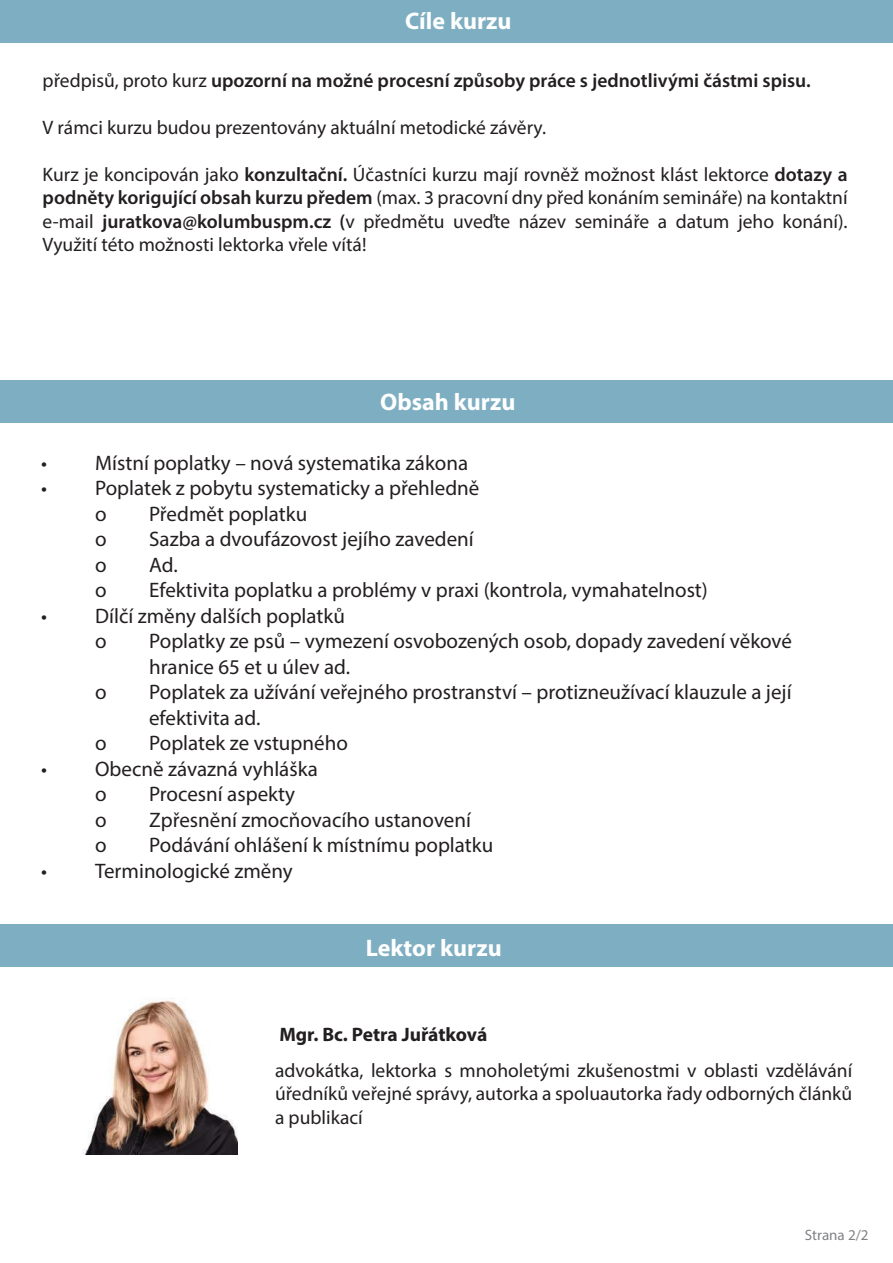
<style>
.page{position:relative;width:893px;height:1263px;background:#fff}
.page>*{position:absolute;margin:0;border:0;box-sizing:border-box;transform-origin:0 0}
.t1{font:700 24px "Myriad Pro";color:#fff}
.t2{font:21px/25.5px "Myriad Pro";color:#231f20}
.t3{font:19.5px/23.4px "Myriad Pro";color:#231f20;text-align:justify}
.t4{font:600 19.5px "Myriad Pro";color:#231f20}
.t5{font:700 19.5px "Myriad Pro";color:#231f20}
.t6{font:15px "Myriad Pro";color:#808285}
.s1{font-weight:400}
.s2{font-weight:600}
</style>
<div class="page">
<div style="left:1px;top:924px;width:892px;height:42px;background:#7eaec2"></div>
<div style="left:0;top:380px;width:893px;height:42px;background:#7eaec2"></div>
<div style="left:0;top:0;width:893px;height:42px;background:#7eaec2"></div>
<img style="left:83px;top:998px;width:154px;height:156px">
<p class="t1" style="left:405px;top:5px;width:108px">Cíle kurzu</p>
<p class="t4" style="left:43px;top:68px;width:770px"><span class="s1">předpisů, proto kurz</span> upozorní na možné procesní způsoby práce s jednotlivými částmi spisu.</p>
<p class="t3" style="left:43px;top:116px;width:505px">V rámci kurzu budou prezentovány aktuální metodické závěry.</p>
<p class="t3" style="left:43px;top:162px;width:806px">Kurz je koncipován jako <span class="s2">konzultační.</span> Účastníci kurzu mají rovněž možnost klást lektorce <span class="s2">dotazy a podněty korigující obsah kurzu předem</span> (max. 3 pracovní dny před konáním semináře) na kontaktní e-mail <span class="s2">juratkova@kolumbuspm.cz (</span>v předmětu uveďte název semináře a datum jeho konání).<br>Využití této možnosti lektorka vřele vítá!</p>
<p class="t1" style="left:380px;top:386px;width:137px">Obsah kurzu</p>
<p class="t2" style="left:41px;top:450px;width:428px">• Místní poplatky – nová systematika zákona</p>
<p class="t2" style="left:95px;top:475px;width:386px;text-indent:-54px">• Poplatek z pobytu systematicky a přehledně o</p>
<p class="t2" style="left:149px;top:501px;width:160px">Předmět poplatku</p>
<p class="t2" style="left:95px;top:526px;width:13px">o</p>
<p class="t2" style="left:149px;top:526px;width:326px">Sazba a dvoufázovost jejího zavedení</p>
<p class="t2" style="left:95px;top:552px;width:13px">o</p>
<p class="t2" style="left:149px;top:552px;width:30px">Ad.</p>
<p class="t2" style="left:95px;top:577px;width:13px">o</p>
<p class="t2" style="left:149px;top:577px;width:560px">Efektivita poplatku a problémy v praxi (kontrola, vymahatelnost)</p>
<p class="t2" style="left:95px;top:602px;width:251px;text-indent:-54px">• Dílčí změny dalších poplatků o</p>
<p class="t2" style="left:149px;top:628px;width:644px">Poplatky ze psů – vymezení osvobozených osob, dopady zavedení věkové hranice 65 et u úlev ad.</p>
<p class="t2" style="left:95px;top:679px;width:13px">o</p>
<p class="t2" style="left:149px;top:679px;width:644px">Poplatek za užívání veřejného prostranství – protizneužívací klauzule a její efektivita ad.</p>
<p class="t2" style="left:95px;top:730px;width:13px">o</p>
<p class="t2" style="left:149px;top:730px;width:200px">Poplatek ze vstupného</p>
<p class="t2" style="left:95px;top:755px;width:224px;text-indent:-54px">• Obecně závazná vyhláška o</p>
<p class="t2" style="left:149px;top:781px;width:147px">Procesní aspekty</p>
<p class="t2" style="left:95px;top:806px;width:13px">o</p>
<p class="t2" style="left:149px;top:806px;width:323px">Zpřesnění zmocňovacího ustanovení</p>
<p class="t2" style="left:95px;top:832px;width:13px">o</p>
<p class="t2" style="left:149px;top:832px;width:346px">Podávání ohlášení k místnímu poplatku</p>
<p class="t2" style="left:41px;top:857px;width:253px">• Terminologické změny</p>
<p class="t1" style="left:366px;top:932px;width:137px">Lektor kurzu</p>
<p class="t5" style="left:279px;top:1021px;width:210px">Mgr. Bc. Petra Juřátková</p>
<p class="t3" style="left:275px;top:1058px;width:579px">advokátka, lektorka s mnoholetými zkušenostmi v oblasti vzdělávání úředníků veřejné správy, autorka a spoluautorka řady odborných článků a publikací</p>
<p class="t6" style="left:805px;top:1225px;width:65px">Strana 2/2</p>
</div>
